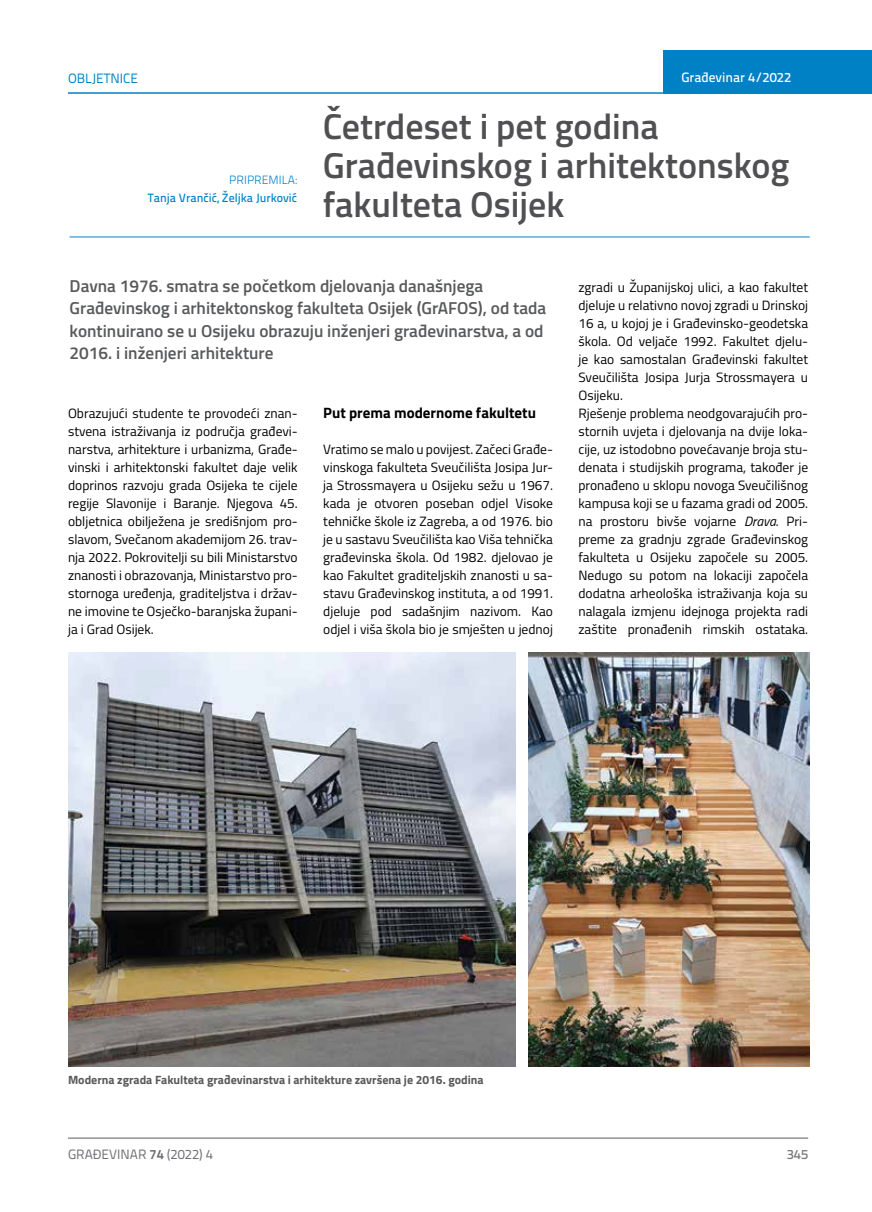
<style>
.page{position:relative;width:872px;height:1212px;background:#fff}
.page>*{position:absolute;margin:0;border:0;box-sizing:border-box;transform-origin:0 0}
.t1{font:600 36px/39px "Titillium";color:#505052}
.t2{font:600 17.25px/22.5px "Titillium";color:#58595b}
.t3{font:700 15px "Titillium";color:#000}
.t4{font:13.5px/18px "Titillium";color:#000;text-align:justify}
.t5{font:13.5px "Titillium Text 22 L";color:#6d6e71}
.t6{font:500 13.5px "Titillium Text 22 L";color:#fff}
.t7{font:13.5px "Titillium Text 22 L";color:#0081c6}
.t8{font:500 13.5px "Titillium Text 22 L";color:#797a7d}
.t9{font:700 12px "Titillium";color:#58595b}
.t10{font:500 12px "Titillium Text 22 L";color:#0081c6}
.t11{font:300 12px "Titillium Text 22 L";color:#0081c6}
.s1{font-style:italic}
.s2{font-weight:700}
</style>
<div class="page">
<div style="left:663px;top:50px;width:209px;height:44px;background:#0081c6"></div>
<hr style="left:68px;top:92px;width:804px;height:2px;background:#0081c6">
<hr style="left:68px;top:1138px;width:740px;height:1px;background:#58595b">
<hr style="left:70px;top:237px;width:739px;height:1px;background:#0081c6">
<img style="left:68px;top:653px;width:447px;height:413px">
<img style="left:529px;top:652px;width:280px;height:414px">
<p class="t7" style="left:68px;top:68px;width:72px">OBLJETNICE</p>
<p class="t6" style="left:681px;top:67px;width:111px">Građevinar 4/2022</p>
<p class="t11" style="left:229px;top:171px;width:69px">PRIPREMILA:</p>
<p class="t10" style="left:148px;top:188px;width:151px">Tanja Vrančić, Željka Jurković</p>
<h1 class="t1" style="left:323px;top:105px;width:468px">Četrdeset i pet godina<br>Građevinskog i arhitektonskog fakulteta Osijek</h1>
<p class="t2" style="left:70px;top:274px;width:478px">Davna 1976. smatra se početkom djelovanja današnjega Građevinskog i arhitektonskog fakulteta Osijek (GrAFOS), od tada kontinuirano se u Osijeku obrazuju inženjeri građevinarstva, a od 2016. i inženjeri arhitekture</p>
<p class="t4" style="left:68px;top:403px;width:231px">Obrazujući studente te provodeći znan&shy;stvena istraživanja iz područja građevi&shy;narstva, arhitekture i urbanizma, Građe&shy;vinski i arhitektonski fakultet daje velik doprinos razvoju grada Osijeka te cijele regije Slavonije i Baranje. Njegova 45. obljetnica obilježena je središnjom pro&shy;slavom, Svečanom akademijom 26. trav&shy;nja 2022. Pokrovitelji su bili Ministarstvo znanosti i obrazovanja, Ministarstvo pro&shy;stornoga uređenja, graditeljstva i držav&shy;ne imovine te Osječko-baranjska župani&shy;ja i Grad Osijek.</p>
<p class="t3" style="left:323px;top:401px;width:214px">Put prema modernome fakultetu</p>
<p class="t4" style="left:323px;top:439px;width:231px">Vratimo se malo u povijest. Začeci Građe&shy;vinskoga fakulteta Sveučilišta Josipa Jur&shy;ja Strossmayera u Osijeku sežu u 1967. kada je otvoren poseban odjel Visoke tehničke škole iz Zagreba, a od 1976. bio je u sastavu Sveučilišta kao Viša tehnička građevinska škola. Od 1982. djelovao je kao Fakultet graditeljskih znanosti u sa&shy;stavu Građevinskog instituta, a od 1991. djeluje pod sadašnjim nazivom. Kao odjel i viša škola bio je smješten u jednoj</p>
<p class="t4" style="left:578px;top:277px;width:231px;text-align:left">zgradi u Županijskoj ulici, a kao fakultet djeluje u relativno novoj zgradi u Drinskoj 16 a, u kojoj je i Građevinsko-geodetska škola. Od veljače 1992. Fakultet djelu&shy;je kao samostalan Građevinski fakultet Sveučilišta Josipa Jurja Strossmayera u Osijeku.<br>Rješenje problema neodgovarajućih pro&shy;stornih uvjeta i djelovanja na dvije loka&shy;cije, uz istodobno povećavanje broja stu&shy;denata i studijskih programa, također je pronađeno u sklopu novoga Sveučilišnog kampusa koji se u fazama gradi od 2005. na prostoru bivše vojarne <span class="s1">Drava</span>. Pri&shy;preme za gradnju zgrade Građevinskog fakulteta u Osijeku započele su 2005.<br>Nedugo su potom na lokaciji započela dodatna arheološka istraživanja koja su nalagala izmjenu idejnoga projekta radi zaštite pronađenih rimskih ostataka.</p>
<p class="t9" style="left:68px;top:1071px;width:417px">Moderna zgrada Fakulteta građevinarstva i arhitekture završena je 2016. godina</p>
<p class="t5" style="left:68px;top:1144px;width:146px">GRAĐEVINAR <span class="s2">74</span> (2022) 4</p>
<p class="t8" style="left:786px;top:1144px;width:23px">345</p>
</div>
